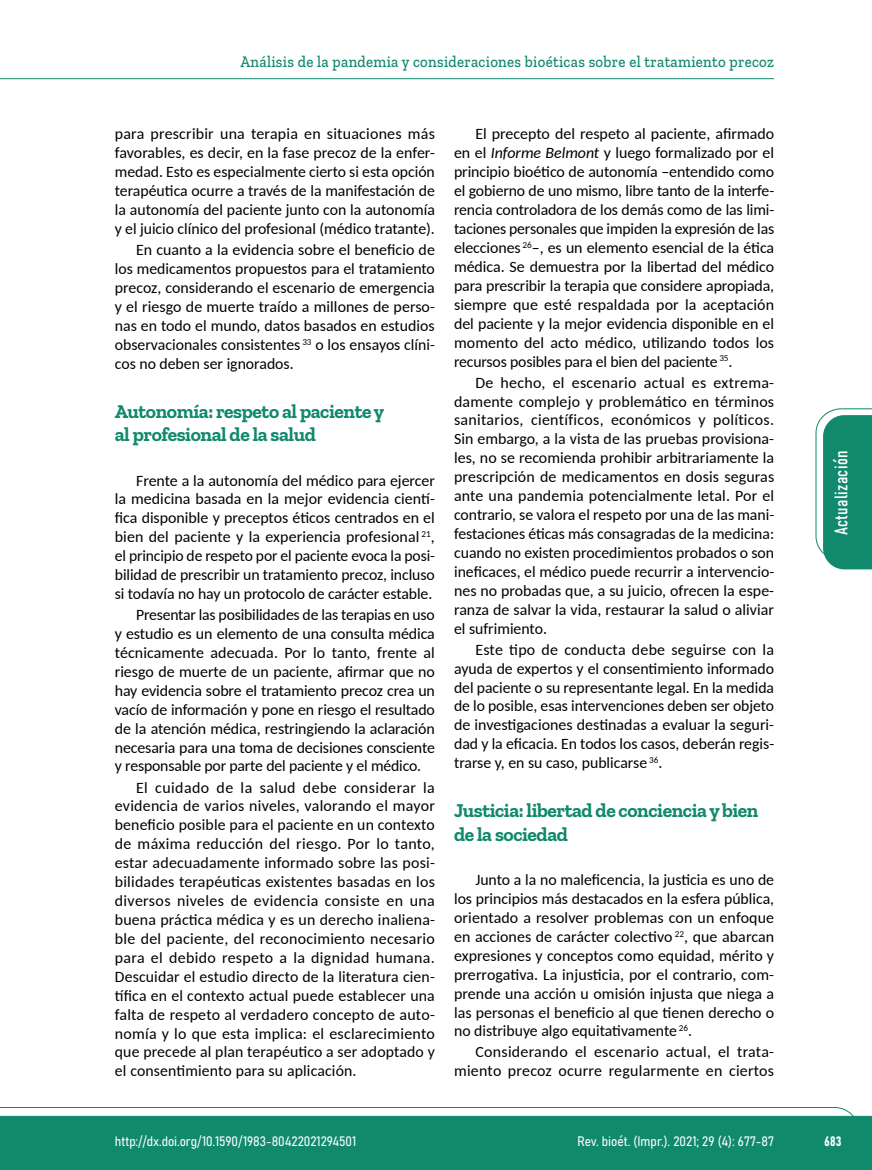
<style>
.page{position:relative;width:872px;height:1170px;background:#fff}
.page>*{position:absolute;margin:0;border:0;box-sizing:border-box;transform-origin:0 0}
.t1{font:700 19.5px/23.4px "Zilla Slab";letter-spacing:-.02em;color:#10896d}
.t2{font:18px "Bahnschrift";letter-spacing:.02em;color:#fff}
.t3{font:500 16.5px "Zilla Slab";letter-spacing:.02em;color:#10896d;scale:.9 1}
.t4{font:15.75px/18.9px "Carlito";color:#000;text-align:justify}
.t5{font:13.5px "Bahnschrift";color:#fff}
.s1{font-style:italic}
</style>
<div class="page">
<svg style="left:0;top:1107px;width:859px;height:62px;background:#2e977f"></svg>
<hr style="left:0;top:78px;width:774px;height:1px;background:#10896d">
<svg style="left:815px;top:408px;width:57px;height:161px"></svg>
<p class="t3" style="left:240px;top:53px;width:594px">Análisis de la pandemia y consideraciones bioéticas sobre el tratamiento precoz</p>
<p class="t4" style="left:115px;top:124px;width:321px">para prescribir una terapia en situaciones más favorables, es decir, en la fase precoz de la enfer&shy;medad. Esto es especialmente cierto si esta opción terapéutica ocurre a través de la manifestación de la autonomía del paciente junto con la autonomía y el juicio clínico del profesional (médico tratante).</p>
<p class="t4" style="left:115px;top:240px;width:321px;text-indent:21px">En cuanto a la evidencia sobre el beneficio de los medicamentos propuestos para el tratamiento precoz, considerando el escenario de emergencia y el riesgo de muerte traído a millones de perso&shy;nas en todo el mundo, datos basados en estudios observacionales consistentes <sup>33</sup> o los ensayos clíni&shy;cos no deben ser ignorados.</p>
<p class="t1" style="left:115px;top:399px;width:271px">Autonomía: respeto al paciente y al profesional de la salud</p>
<p class="t4" style="left:115px;top:470px;width:321px;text-indent:21px">Frente a la autonomía del médico para ejercer la medicina basada en la mejor evidencia cientí&shy;fica disponible y preceptos éticos centrados en el bien del paciente y la experiencia profesional <sup>21</sup>, el principio de respeto por el paciente evoca la posi&shy;bilidad de prescribir un tratamiento precoz, incluso si todavía no hay un protocolo de carácter estable.</p>
<p class="t4" style="left:115px;top:604px;width:322px;text-indent:21px">Presentar las posibilidades de las terapias en uso y estudio es un elemento de una consulta médica técnicamente adecuada. Por lo tanto, frente al riesgo de muerte de un paciente, afirmar que no hay evidencia sobre el tratamiento precoz crea un vacío de información y pone en riesgo el resultado de la atención médica, restringiendo la aclaración necesaria para una toma de decisiones consciente y responsable por parte del paciente y el médico.</p>
<p class="t4" style="left:115px;top:777px;width:321px;text-indent:21px">El cuidado de la salud debe considerar la evidencia de varios niveles, valorando el mayor beneficio posible para el paciente en un contexto de máxima reducción del riesgo. Por lo tanto, estar adecuadamente informado sobre las posi&shy;bilidades terapéuticas existentes basadas en los diversos niveles de evidencia consiste en una buena práctica médica y es un derecho inaliena&shy;ble del paciente, del reconocimiento necesario para el debido respeto a la dignidad humana.<br>Descuidar el estudio directo de la literatura cien&shy;tífica en el contexto actual puede establecer una falta de respeto al verdadero concepto de auto&shy;nomía y lo que esta implica: el esclarecimiento que precede al plan terapéutico a ser adoptado y el consentimiento para su aplicación.</p>
<p class="t4" style="left:454px;top:124px;width:322px;text-indent:21px">El precepto del respeto al paciente, afirmado en el <span class="s1">Informe Belmont</span> y luego formalizado por el principio bioético de autonomía –entendido como el gobierno de uno mismo, libre tanto de la interfe&shy;rencia controladora de los demás como de las limi&shy;taciones personales que impiden la expresión de las elecciones <sup>26</sup>–, es un elemento esencial de la ética médica. Se demuestra por la libertad del médico para prescribir la terapia que considere apropiada, siempre que esté respaldada por la aceptación del paciente y la mejor evidencia disponible en el momento del acto médico, utilizando todos los recursos posibles para el bien del paciente <sup>35</sup>.</p>
<p class="t4" style="left:454px;top:372px;width:322px;text-indent:21px">De hecho, el escenario actual es extrema&shy;damente complejo y problemático en términos sanitarios, científicos, económicos y políticos.<br>Sin embargo, a la vista de las pruebas provisiona&shy;les, no se recomienda prohibir arbitrariamente la prescripción de medicamentos en dosis seguras ante una pandemia potencialmente letal. Por el contrario, se valora el respeto por una de las mani&shy;festaciones éticas más consagradas de la medicina: cuando no existen procedimientos probados o son ineficaces, el médico puede recurrir a intervencio&shy;nes no probadas que, a su juicio, ofrecen la espe&shy;ranza de salvar la vida, restaurar la salud o aliviar el sufrimiento.</p>
<p class="t4" style="left:454px;top:639px;width:321px;text-indent:21px">Este tipo de conducta debe seguirse con la ayuda de expertos y el consentimiento informado del paciente o su representante legal. En la medida de lo posible, esas intervenciones deben ser objeto de investigaciones destinadas a evaluar la seguri&shy;dad y la eficacia. En todos los casos, deberán regis&shy;trarse y, en su caso, publicarse <sup>36</sup>.</p>
<p class="t1" style="left:454px;top:799px;width:306px">Justicia: libertad de conciencia y bien de la sociedad</p>
<p class="t4" style="left:454px;top:869px;width:321px;text-indent:21px">Junto a la no maleficencia, la justicia es uno de los principios más destacados en la esfera pública, orientado a resolver problemas con un enfoque en acciones de carácter colectivo <sup>22</sup>, que abarcan expresiones y conceptos como equidad, mérito y prerrogativa. La injusticia, por el contrario, com&shy;prende una acción u omisión injusta que niega a las personas el beneficio al que tienen derecho o no distribuye algo equitativamente <sup>26</sup>.</p>
<p class="t4" style="left:454px;top:1041px;width:321px;text-align:right">Considerando el escenario actual, el trata&shy;miento precoz ocurre regularmente en ciertos</p>
<p class="t2" style="left:827px;top:535px;width:86px;rotate:-90deg">Actualización</p>
<p class="t5" style="left:115px;top:1131px;width:243px">http://dx.doi.org/10.1590/1983-80422021294501</p>
<p class="t5" style="left:577px;top:1131px;width:198px">Rev. bioét. (Impr.). 2021; 29 (4): 677-87</p>
<p class="t5" style="left:824px;top:1130px;width:18px">683</p>
</div>
